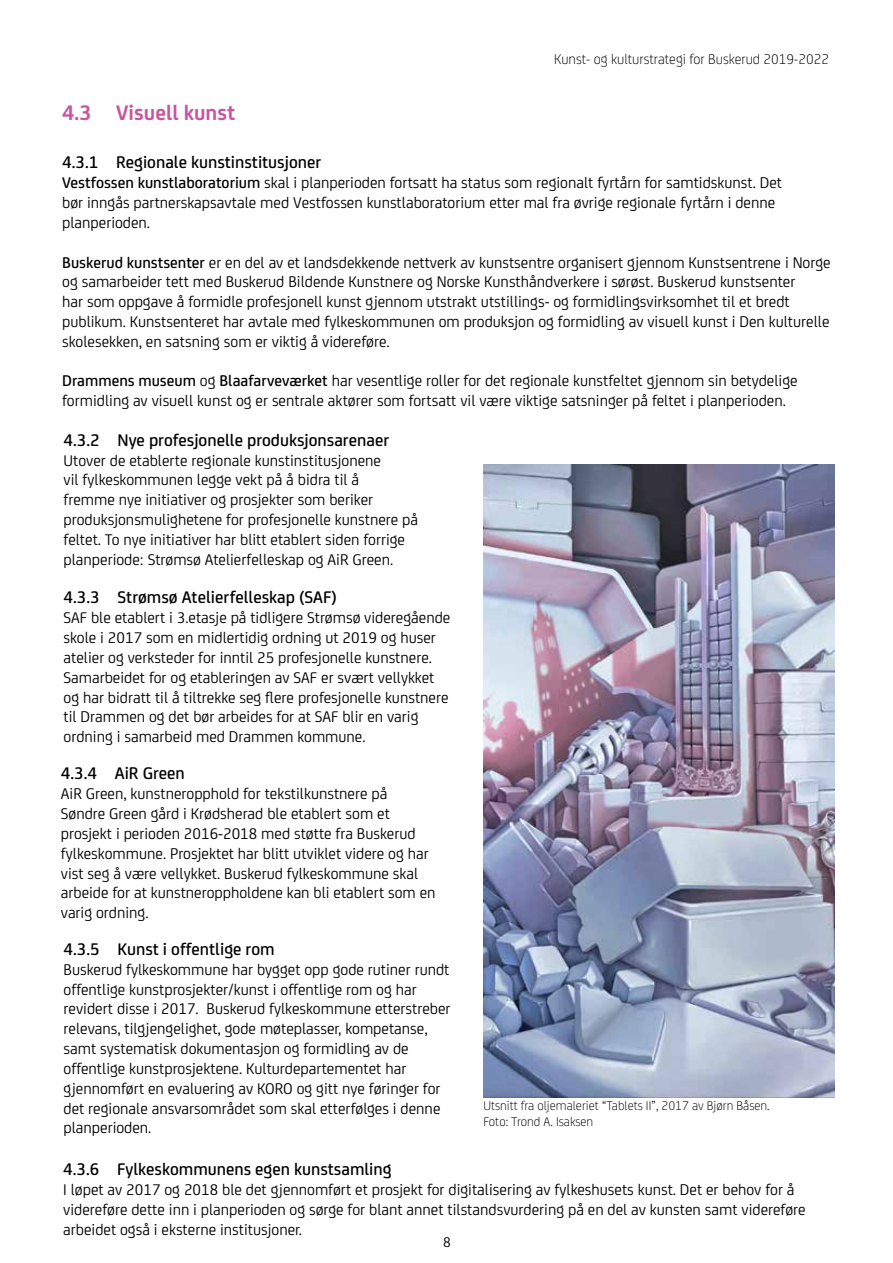
<style>
.page{position:relative;width:893px;height:1263px;background:#fff}
.page>*{position:absolute;margin:0;border:0;box-sizing:border-box;transform-origin:0 0}
.t1{font:700 22.5px "FS Joey";color:#c857a0}
.t2{font:500 18px "FS Joey";color:#000}
.t3{font:16.5px/19.8px "FS Joey";color:#000}
.t4{font:300 15px "FS Joey";color:#000}
.t5{font:15px "FS Joey";color:#000}
.t6{font:300 13.5px/16.2px "FS Joey";color:#000}
.s1{font-weight:500}
</style>
<div class="page">
<img style="left:483px;top:464px;width:352px;height:633px">
<p class="t4" style="left:554px;top:48px;width:276px">Kunst- og kulturstrategi for Buskerud 2019-2022</p>
<h1 class="t1" style="left:62px;top:96px;width:175px">4.3 Visuell kunst</h1>
<p class="t2" style="left:62px;top:149px;width:261px">4.3.1 Regionale kunstinstitusjoner</p>
<p class="t3" style="left:62px;top:172px;width:721px"><span class="s1">Vestfossen kunstlaboratorium</span> skal i planperioden fortsatt ha status som regionalt fyrtårn for samtidskunst. Det bør inngås partnerskapsavtale med Vestfossen kunstlaboratorium etter mal fra øvrige regionale fyrtårn i denne planperioden.</p>
<p class="t3" style="left:62px;top:251px;width:770px"><span class="s1">Buskerud kunstsenter</span> er en del av et landsdekkende nettverk av kunstsentre organisert gjennom Kunstsentrene i Norge og samarbeider tett med Buskerud Bildende Kunstnere og Norske Kunsthåndverkere i sørøst. Buskerud kunstsenter<br>har som oppgave å formidle profesjonell kunst gjennom utstrakt utstillings- og formidlingsvirksomhet til et bredt publikum. Kunstsenteret har avtale med fylkeskommunen om produksjon og formidling av visuell kunst i Den kulturelle skolesekken, en satsning som er viktig å videreføre.</p>
<p class="t3" style="left:62px;top:370px;width:737px"><span class="s1">Drammens museum</span> og <span class="s1">Blaafarveværket</span> har vesentlige roller for det regionale kunstfeltet gjennom sin betydelige formidling av visuell kunst og er sentrale aktører som fortsatt vil være viktige satsninger på feltet i planperioden.</p>
<p class="t2" style="left:64px;top:427px;width:327px">4.3.2 Nye profesjonelle produksjonsarenaer</p>
<p class="t3" style="left:64px;top:449px;width:356px">Utover de etablerte regionale kunstinstitusjonene<br>vil fylkeskommunen legge vekt på å bidra til å<br>fremme nye initiativer og prosjekter som beriker produksjonsmulighetene for profesjonelle kunstnere på feltet. To nye initiativer har blitt etablert siden forrige planperiode: Strømsø Atelierfelleskap og AiR Green.</p>
<p class="t2" style="left:64px;top:584px;width:275px">4.3.3 Strømsø Atelierfelleskap (SAF)</p>
<p class="t3" style="left:64px;top:607px;width:388px">SAF ble etablert i 3.etasje på tidligere Strømsø videregående skole i 2017 som en midlertidig ordning ut 2019 og huser atelier og verksteder for inntil 25 profesjonelle kunstnere.<br>Samarbeidet for og etableringen av SAF er svært vellykket og har bidratt til å tiltrekke seg flere profesjonelle kunstnere til Drammen og det bør arbeides for at SAF blir en varig ordning i samarbeid med Drammen kommune.</p>
<p class="t2" style="left:61px;top:760px;width:126px">4.3.4 AiR Green</p>
<p class="t3" style="left:61px;top:783px;width:376px">AiR Green, kunstneropphold for tekstilkunstnere på Søndre Green gård i Krødsherad ble etablert som et prosjekt i perioden 2016-2018 med støtte fra Buskerud fylkeskommune. Prosjektet har blitt utviklet videre og har vist seg å være vellykket. Buskerud fylkeskommune skal arbeide for at kunstneroppholdene kan bli etablert som en varig ordning.</p>
<p class="t2" style="left:64px;top:936px;width:213px">4.3.5 Kunst i offentlige rom</p>
<p class="t3" style="left:64px;top:958px;width:388px">Buskerud fylkeskommune har bygget opp gode rutiner rundt offentlige kunstprosjekter/kunst i offentlige rom og har revidert disse i 2017. Buskerud fylkeskommune etterstreber relevans, tilgjengelighet, gode møteplasser, kompetanse, samt systematisk dokumentasjon og formidling av de offentlige kunstprosjektene. Kulturdepartementet har gjennomført en evaluering av KORO og gitt nye føringer for det regionale ansvarsområdet som skal etterfølges i denne planperioden.</p>
<p class="t2" style="left:63px;top:1156px;width:330px">4.3.6 Fylkeskommunens egen kunstsamling</p>
<p class="t3" style="left:63px;top:1178px;width:744px">I løpet av 2017 og 2018 ble det gjennomført et prosjekt for digitalisering av fylkeshusets kunst. Det er behov for å videreføre dette inn i planperioden og sørge for blant annet tilstandsvurdering på en del av kunsten samt videreføre arbeidet også i eksterne institusjoner.</p>
<p class="t6" style="left:483px;top:1096px;width:288px">Utsnitt fra oljemaleriet “Tablets II”, 2017 av Bjørn Båsen.<br>Foto: Trond A. Isaksen</p>
<p class="t5" style="left:443px;top:1231px;width:9px">8</p>
</div>
